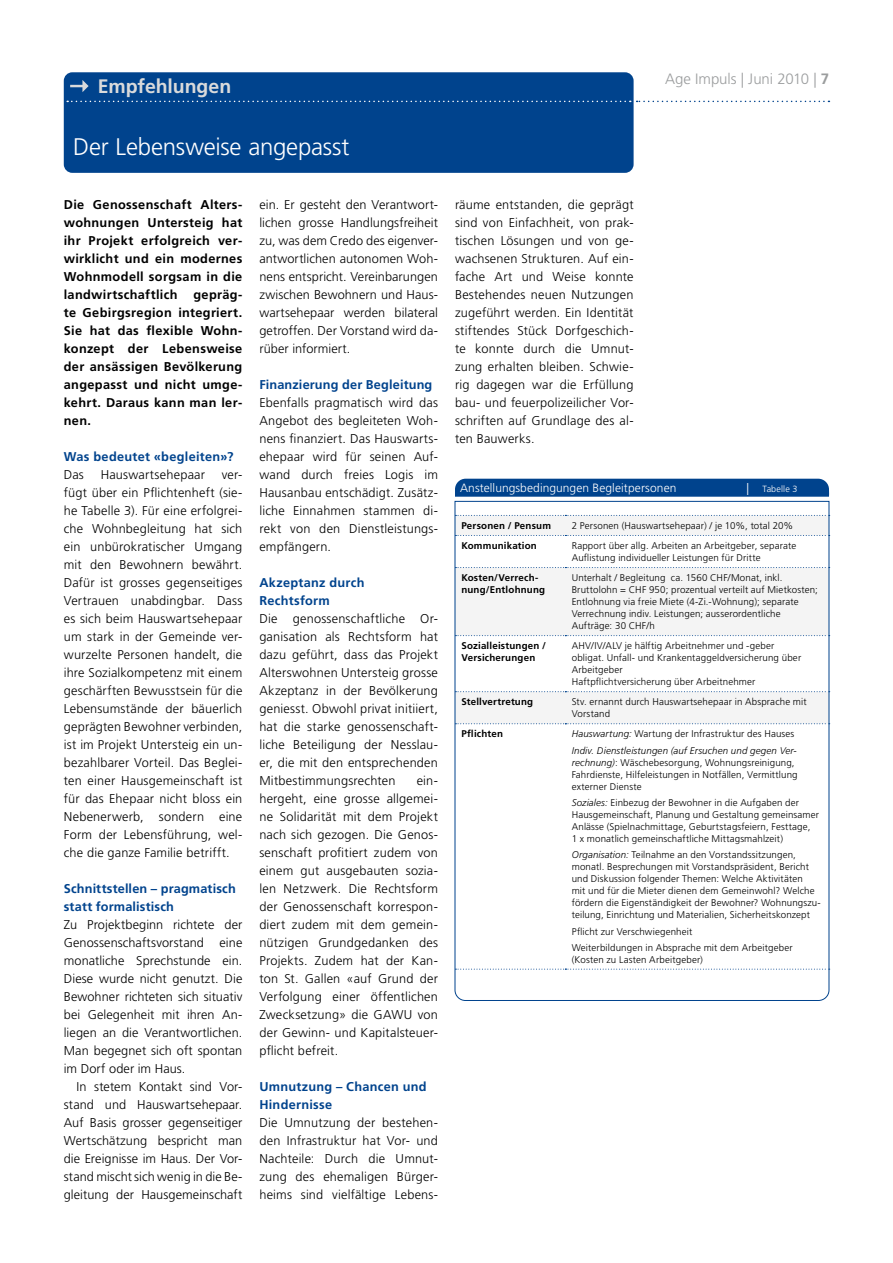
<style>
.page{position:relative;width:893px;height:1263px;background:#fff}
.page>*{position:absolute;margin:0;border:0;box-sizing:border-box;transform-origin:0 0}
.t1{font:300 24px "Frutiger";letter-spacing:-.01em;color:#fff}
.t2{font:700 19.5px "Frutiger";letter-spacing:-.005em;color:#d9dadb}
.t3{font:300 15px "Frutiger";letter-spacing:-.005em;color:#9b9d9e}
.t4{font:300 12.75px/18px "Frutiger";letter-spacing:.015em;color:#000;text-align:justify}
.t5{font:700 12.75px/18px "Frutiger";letter-spacing:.025em;color:#000;text-align:justify}
.t6{font:700 12.75px/18px "Frutiger";letter-spacing:.015em;color:#00438d}
.t7{font:300 12px "Frutiger";letter-spacing:.005em;color:#fff}
.t8{font:300 9.75px/12px "Frutiger";letter-spacing:.015em;color:#000}
.t9{font:700 9.75px/12px "Frutiger";letter-spacing:.02em;color:#000}
.t10{font:italic 300 9.75px/16.2px "Frutiger";letter-spacing:.015em;color:#000}
.t11{font:300 9px "Frutiger";letter-spacing:.02em;color:#fff}
.s1{font-weight:700}
.s2{font-size:12px}
.s3{font-style:normal}
.s4{font-style:italic}
</style>
<div class="page">
<div style="left:64px;top:72px;width:570px;height:101px;background:#00438d;border-radius:8px"></div>
<svg style="left:67px;top:101px;width:564px;height:1px"></svg>
<svg style="left:70px;top:80px;width:19px;height:12px"></svg>
<div style="left:455px;top:479px;width:374px;height:18px;background:#00438d"></div>
<svg style="left:455px;top:501px;width:374px;height:500px"></svg>
<svg style="left:637px;top:101px;width:192px;height:1px"></svg>
<h2 class="t2" style="left:98px;top:75px;width:135px">Empfehlungen</h2>
<h1 class="t1" style="left:73px;top:133px;width:278px">Der Lebensweise angepasst</h1>
<p class="t5" style="left:64px;top:195px;width:180px">Die Genossenschaft Alters&shy;wohnungen Untersteig hat ihr Projekt erfolgreich ver&shy;wirklicht und ein modernes Wohnmodell sorgsam in die landwirtschaftlich gepräg&shy;te Gebirgsregion integriert.<br>Sie hat das flexible Wohn&shy;konzept der Lebensweise der ansässigen Bevölkerung angepasst und nicht umge&shy;kehrt. Daraus kann man ler&shy;nen.</p>
<p class="t6" style="left:64px;top:447px;width:171px">Was bedeutet «begleiten»?</p>
<p class="t4" style="left:64px;top:465px;width:22px">Das</p>
<p class="t4" style="left:101px;top:465px;width:106px">Hauswartsehepaar</p>
<p class="t4" style="left:64px;top:465px;width:180px;text-indent:158px">ver&shy;fügt über ein Pflichtenheft (sie&shy;he Tabelle 3). Für eine erfolgrei&shy;che Wohnbegleitung hat sich ein unbürokratischer Umgang mit den Bewohnern bewährt.<br>Dafür ist grosses gegenseitiges Vertrauen unabdingbar. Dass es sich beim Hauswartsehepaar um stark in der Gemeinde ver&shy;wurzelte Personen handelt, die ihre Sozialkompetenz mit einem geschärften Bewusstsein für die Lebensumstände der bäuerlich geprägten Bewohner verbinden, ist im Projekt Untersteig ein un&shy;bezahlbarer Vorteil. Das Beglei&shy;ten einer Hausgemeinschaft ist für das Ehepaar nicht bloss ein Nebenerwerb, sondern eine Form der Lebensführung, wel&shy;che die ganze Familie betrifft.</p>
<p class="t6" style="left:64px;top:879px;width:174px">Schnittstellen – pragmatisch statt formalistisch</p>
<p class="t4" style="left:64px;top:916px;width:180px">Zu Projektbeginn richtete der Genossenschaftsvorstand eine monatliche Sprechstunde ein.<br>Diese wurde nicht genutzt. Die Bewohner richteten sich situativ bei Gelegenheit mit ihren An&shy;liegen an die Verantwortlichen.<br>Man begegnet sich oft spontan im Dorf oder im Haus.</p>
<p class="t4" style="left:64px;top:1078px;width:180px;text-indent:13px">In stetem Kontakt sind Vor&shy;stand und Hauswartsehepaar.<br>Auf Basis grosser gegenseitiger Wertschätzung bespricht man die Ereignisse im Haus. Der Vor&shy;stand mischt sich wenig in die Be&shy;gleitung der Hausgemeinschaft</p>
<p class="t4" style="left:259px;top:196px;width:180px">ein. Er gesteht den Verantwort&shy;lichen grosse Handlungsfreiheit zu, was dem Credo des eigenver&shy;antwortlichen autonomen Woh&shy;nens entspricht. Vereinbarungen zwischen Bewohnern und Haus&shy;wartsehepaar werden bilateral getroffen. Der Vorstand wird da&shy;rüber informiert.</p>
<p class="t6" style="left:259px;top:375px;width:175px">Finanzierung der Begleitung</p>
<p class="t4" style="left:259px;top:394px;width:180px">Ebenfalls pragmatisch wird das Angebot des begleiteten Woh&shy;nens finanziert. Das Hauswarts&shy;ehepaar wird für seinen Auf&shy;wand durch freies Logis im Hausanbau entschädigt. Zusätz&shy;liche Einnahmen stammen di&shy;rekt von den Dienstleistungs&shy;empfängern.</p>
<p class="t6" style="left:259px;top:573px;width:107px">Akzeptanz durch<br>Rechtsform</p>
<p class="t4" style="left:259px;top:610px;width:180px">Die genossenschaftliche Or&shy;ganisation als Rechtsform hat dazu geführt, dass das Projekt Alterswohnen Untersteig grosse Akzeptanz in der Bevölkerung geniesst. Obwohl privat initiiert, hat die starke genossenschaft&shy;liche Beteiligung der Nesslau&shy;er, die mit den entsprechenden Mitbestimmungsrechten</p>
<p class="t4" style="left:259px;top:772px;width:180px;text-indent:157px">ein&shy;hergeht, eine grosse allgemei&shy;ne Solidarität mit dem Projekt nach sich gezogen. Die Genos&shy;senschaft profitiert zudem von einem gut ausgebauten sozia&shy;len Netzwerk. Die Rechtsform der Genossenschaft korrespon&shy;diert zudem mit dem gemein&shy;nützigen Grundgedanken des Projekts. Zudem hat der Kan&shy;ton St. Gallen «auf Grund der Verfolgung einer öffentlichen Zwecksetzung» die GAWU von der Gewinn- und Kapitalsteuer&shy;pflicht befreit.</p>
<p class="t6" style="left:259px;top:1078px;width:169px">Umnutzung – Chancen und<br>Hindernisse</p>
<p class="t4" style="left:259px;top:1114px;width:180px">Die Umnutzung der bestehen&shy;den Infrastruktur hat Vor- und Nachteile: Durch die Umnut&shy;zung des ehemaligen Bürger&shy;heims sind vielfältige Lebens-</p>
<p class="t3" style="left:665px;top:70px;width:166px">Age Impuls | Juni 2010 | <span class="s1">7</span></p>
<p class="t4" style="left:455px;top:196px;width:180px">räume entstanden, die geprägt sind von Einfachheit, von prak&shy;tischen Lösungen und von ge&shy;wachsenen Strukturen. Auf ein&shy;fache Art und Weise konnte Bestehendes neuen Nutzungen zugeführt werden. Ein Identität stiftendes Stück Dorfgeschich&shy;te konnte durch die Umnut&shy;zung erhalten bleiben. Schwie&shy;rig dagegen war die Erfüllung bau- und feuerpolizeilicher Vor&shy;schriften auf Grundlage des al&shy;ten Bauwerks.</p>
<p class="t7" style="left:460px;top:481px;width:218px">Anstellungsbedingungen Begleitpersonen</p>
<p class="t11" style="left:746px;top:484px;width:52px"><span class="s2">|</span> Tabelle 3</p>
<p class="t9" style="left:461px;top:520px;width:91px">Personen / Pensum</p>
<p class="t8" style="left:572px;top:520px;width:223px">2 Personen (Hauswartsehepaar) / je 10%, total 20%</p>
<p class="t9" style="left:461px;top:540px;width:77px">Kommunikation</p>
<p class="t8" style="left:572px;top:540px;width:226px">Rapport über allg. Arbeiten an Arbeitgeber, separate<br>Auflistung individueller Leistungen für Dritte</p>
<p class="t9" style="left:461px;top:572px;width:85px">Kosten/Verrech&shy;nung/Entlohnung</p>
<p class="t8" style="left:572px;top:572px;width:248px">Unterhalt / Begleitung ca. 1560 CHF/Monat, inkl.<br>Bruttolohn = CHF 950; prozentual verteilt auf Mietkosten; Entlohnung via freie Miete (4-Zi.-Wohnung); separate Verrechnung indiv. Leistungen; ausserordentliche Aufträge: 30 CHF/h</p>
<p class="t9" style="left:461px;top:640px;width:86px">Sozialleistungen /<br>Versicherungen</p>
<p class="t8" style="left:572px;top:640px;width:231px">AHV/IV/ALV je hälftig Arbeitnehmer und -geber obligat. Unfall- und Krankentaggeldversicherung über Arbeitgeber<br>Haftpflichtversicherung über Arbeitnehmer</p>
<p class="t9" style="left:461px;top:696px;width:73px">Stellvertretung</p>
<p class="t8" style="left:572px;top:696px;width:236px">Stv. ernannt durch Hauswartsehepaar in Absprache mit<br>Vorstand</p>
<p class="t9" style="left:461px;top:728px;width:43px">Pflichten</p>
<p class="t10" style="left:572px;top:726px;width:227px">Hauswartung: <span class="s3">Wartung der Infrastruktur des Hauses<br></span>Indiv. Dienstleistungen (auf Ersuchen und gegen Ver-</p>
<p class="t8" style="left:572px;top:756px;width:227px"><span class="s4">rechnung)</span>: Wäschebesorgung, Wohnungsreinigung,<br>Fahrdienste, Hilfeleistungen in Notfällen, Vermittlung externer Dienste</p>
<p class="t8" style="left:572px;top:797px;width:249px"><span class="s4">Soziales:</span> Einbezug der Bewohner in die Aufgaben der Hausgemeinschaft, Planung und Gestaltung gemeinsamer Anlässe (Spielnachmittage, Geburtstagsfeiern, Festtage,<br>1 x monatlich gemeinschaftliche Mittagsmahlzeit)</p>
<p class="t8" style="left:572px;top:849px;width:251px"><span class="s4">Organisation:</span> Teilnahme an den Vorstandssitzungen, monatl. Besprechungen mit Vorstandspräsident, Bericht und Diskussion folgender Themen: Welche Aktivitäten<br>mit und für die Mieter dienen dem Gemeinwohl? Welche fördern die Eigenständigkeit der Bewohner? Wohnungszu&shy;teilung, Einrichtung und Materialien, Sicherheitskonzept</p>
<p class="t8" style="left:572px;top:923px;width:222px;line-height:16.2px">Pflicht zur Verschwiegenheit<br>Weiterbildungen in Absprache mit dem Arbeitgeber</p>
<p class="t8" style="left:572px;top:953px;width:133px">(Kosten zu Lasten Arbeitgeber)</p>
</div>
